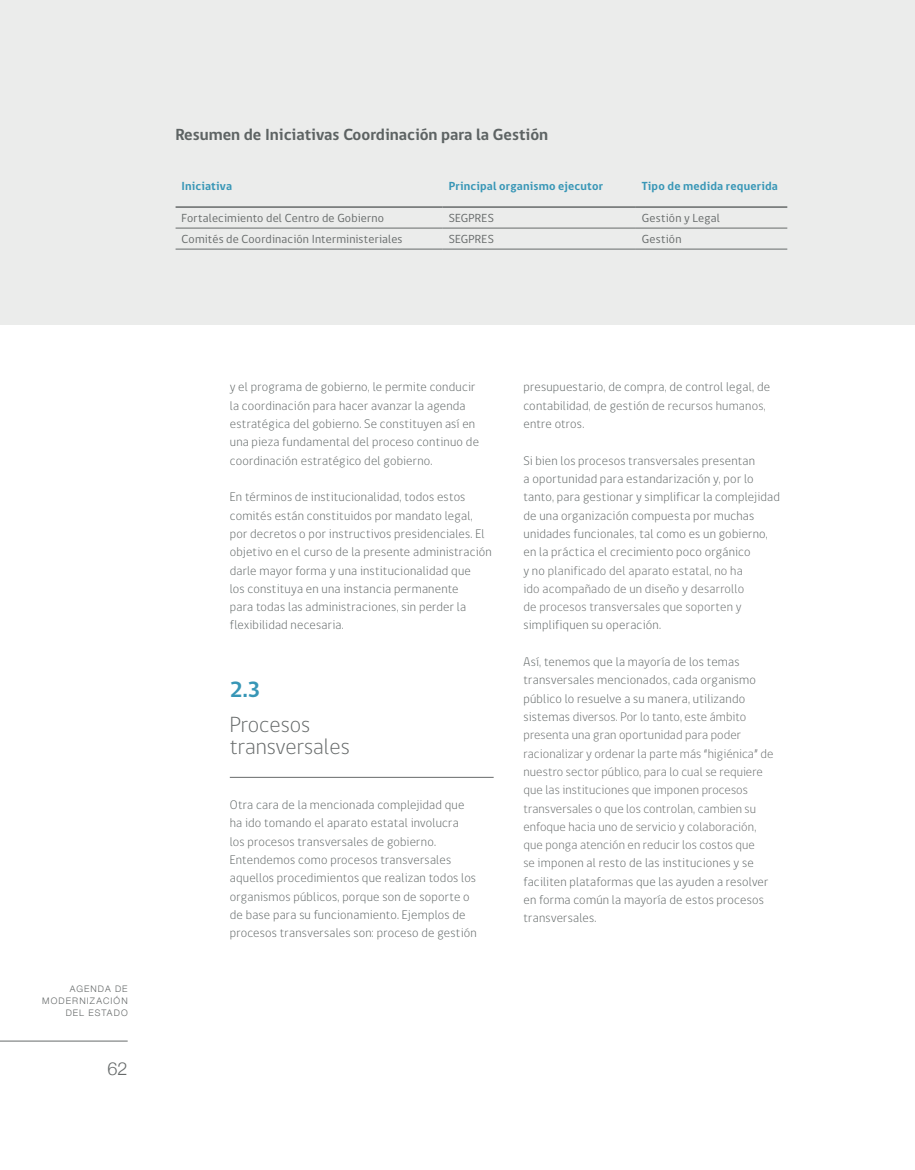
<style>
.page{position:relative;width:915px;height:1170px;background:#fff}
.page>*{position:absolute;margin:0;border:0;box-sizing:border-box;transform-origin:0 0}
.t1{font:300 22.5px/22.5px "gob CL";color:#666a6a}
.t2{font:700 22.5px "gob CL";color:#3796b6}
.t3{font:300 18px "Helvetica Neue";color:#666a6a}
.t4{font:700 16.5px "gob CL";color:#5d6363}
.t5{font:300 12.75px/18.3px "gob CL";letter-spacing:.015em;color:#5d6363}
.t6{font:300 12.75px/18.3px "gob CL";letter-spacing:.01em;color:#666a6a}
.t7{font:12px "gob CL";letter-spacing:.02em;color:#666a6a}
.t8{font:700 12px "gob CL";letter-spacing:.015em;color:#3796b6}
.t9{font:300 9px/12px "Helvetica Neue";letter-spacing:.12em;color:#666a6a;text-align:right}
.s1{color:#666a6a}
.s2{color:#5d6363}
</style>
<div class="page">
<hr style="left:0;top:1040px;width:128px;height:1px;background:#666a6a">
<hr style="left:230px;top:777px;width:263px;height:1px;background:#666a6a">
<div style="left:0;top:0;width:914px;height:325px;background:#ebeceb"></div>
<hr style="left:175px;top:228px;width:267px;height:1px;background:#666a6a">
<hr style="left:442px;top:228px;width:193px;height:1px;background:#666a6a">
<hr style="left:635px;top:228px;width:152px;height:1px;background:#666a6a">
<hr style="left:175px;top:249px;width:267px;height:1px;background:#666a6a">
<hr style="left:442px;top:249px;width:193px;height:1px;background:#666a6a">
<hr style="left:635px;top:249px;width:152px;height:1px;background:#666a6a">
<hr style="left:175px;top:206px;width:267px;height:2px;background:#666a6a">
<hr style="left:442px;top:206px;width:193px;height:2px;background:#666a6a">
<hr style="left:635px;top:206px;width:152px;height:2px;background:#666a6a">
<p class="t4" style="left:175px;top:123px;width:374px">Resumen de Iniciativas Coordinación para la Gestión</p>
<p class="t8" style="left:181px;top:178px;width:52px">Iniciativa</p>
<p class="t8" style="left:448px;top:178px;width:156px">Principal organismo ejecutor</p>
<p class="t8" style="left:641px;top:178px;width:137px">Tipo de medida requerida</p>
<p class="t7" style="left:181px;top:210px;width:204px">Fortalecimiento del Centro de Gobierno</p>
<p class="t7" style="left:448px;top:210px;width:47px">SEGPRES</p>
<p class="t7" style="left:641px;top:210px;width:79px">Gestión y Legal</p>
<p class="t7" style="left:181px;top:231px;width:222px">Comités de Coordinación Interministeriales</p>
<p class="t7" style="left:448px;top:231px;width:47px">SEGPRES</p>
<p class="t7" style="left:641px;top:231px;width:41px">Gestión</p>
<p class="t9" style="left:42px;top:981px;width:87px">AGENDA DE<br>MODERNIZACIÓN<br>DEL ESTADO</p>
<h2 class="t3" style="left:108px;top:1053px;width:22px">62</h2>
<p class="t5" style="left:230px;top:378px;width:251px">y el programa de gobierno, le permite conducir la coordinación para hacer avanzar la agenda estratégica del gobierno. Se constituyen así en una pieza fundamental del proceso continuo de coordinación estratégico del gobierno.</p>
<p class="t5" style="left:230px;top:488px;width:263px">En términos de institucionalidad, todos estos comités están constituidos por mandato legal, por decretos o por instructivos presidenciales. El objetivo en el curso de la presente administración darle mayor forma y una institucionalidad que<br>los constituya en una instancia permanente<br>para todas las administraciones, sin perder la flexibilidad necesaria.</p>
<h1 class="t2" style="left:230px;top:674px;width:32px">2.3</h1>
<h1 class="t1" style="left:230px;top:713px;width:121px">Procesos transversales</h1>
<p class="t5" style="left:230px;top:795px;width:248px">Otra cara de la mencionada complejidad que ha ido tomando el aparato estatal involucra los procesos transversales de gobierno.<br>Entendemos como procesos transversales aquellos procedimientos que realizan todos los organismos públicos, porque son de soporte o de base para su funcionamiento. Ejemplos de procesos transversales son: proceso de gestión</p>
<p class="t5" style="left:523px;top:378px;width:248px">presupuestario, de compra, de control legal, de contabilidad, de gestión de <span class="s1">recursos humanos, </span>entre otros.</p>
<p class="t5" style="left:523px;top:451px;width:258px">Si bien los procesos transversales presentan<br>a oportunidad para estandarización y, por lo tanto, para gestionar y simplificar la complejidad de una organización compuesta por muchas unidades funcionales, tal como es un gobierno, en la práctica el crecimiento poco orgánico<br>y no <span class="s1">planificado del aparato estatal, no ha<br>ido acompañado de un diseño y desarrollo<br>de procesos transversales que soporten y</span></p>
<p class="t5" style="left:523px;top:616px;width:139px">simplifiquen su operación.</p>
<p class="t6" style="left:523px;top:653px;width:251px"><span class="s2">Así, tenemos que la mayoría de los temas transversales mencionados, cada organismo público lo resuelve a su manera, utilizando sistemas</span> diversos. Por lo tanto, este ámbito presenta una gran oportunidad para poder racionalizar y ordenar la parte más “higiénica” de nuestro sector público, para lo cual se requiere que las instituciones que imponen procesos transversales o que los controlan, cambien su enfoque hacia uno de servicio y colaboración, que ponga atención en reducir los costos que<br>se <span class="s2">imponen al resto de las instituciones y se faciliten plataformas que las ayuden a resolver en forma común la mayoría de estos procesos transversales.</span></p>
</div>
